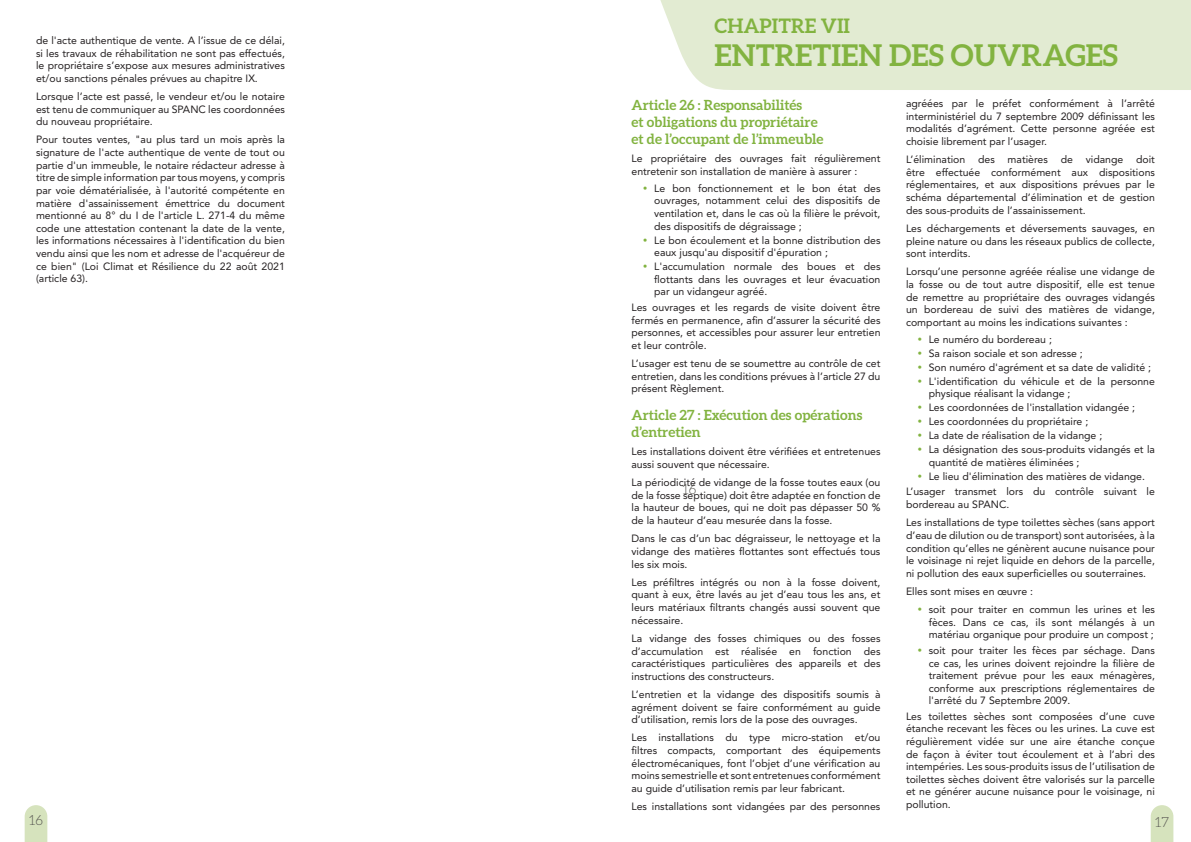
<style>
.page{position:relative;width:1191px;height:842px;background:#fff}
.page>*{position:absolute;margin:0;border:0;box-sizing:border-box;transform-origin:0 0}
.titres_chapitres_gauche{font:700 30px "Aleo";color:#82b340}
.chapitres_gauche{font:700 20px "Aleo";color:#82b340}
.articles{font:700 14px/16.8px "Aleo";color:#82b340}
.t1{font:300 14px "Aleo";color:#585752}
.TEXTE{font:10.5px/12.6px "Avenir LT Std";color:#231f20;text-align:justify}
</style>
<div class="page">
<div style="left:660px;top:0;width:531px;height:90px;background:#e2ebd2"></div>
<svg style="left:25px;top:805px;width:22px;height:37px"></svg>
<svg style="left:1150px;top:805px;width:23px;height:37px"></svg>
<p class="TEXTE" style="left:36px;top:34px;width:250px">de l'acte authentique de vente. A l’issue de ce délai, si les travaux de réhabilitation ne sont pas effectués, le propriétaire s’expose aux mesures administratives et/ou sanctions pénales prévues au chapitre IX.</p>
<p class="TEXTE" style="left:36px;top:90px;width:250px">Lorsque l’acte est passé, le vendeur et/ou le notaire est tenu de communiquer au SPANC les coordonnées du nouveau propriétaire.</p>
<p class="TEXTE" style="left:36px;top:134px;width:250px">Pour toutes ventes, "au plus tard un mois après la signature de l'acte authentique de vente de tout ou partie d'un immeuble, le notaire rédacteur adresse à titre de simple information par tous moyens, y compris par voie dématérialisée, à l'autorité compétente en matière d'assainissement émettrice du document mentionné au 8° du I de l'article L. 271-4 du même code une attestation contenant la date de la vente, les informations nécessaires à l'identification du bien vendu ainsi que les nom et adresse de l'acquéreur de ce bien" (Loi Climat et Résilience du 22 août 2021 (article 63).</p>
<p class="t1" style="left:29px;top:813px;width:15px">16</p>
<p class="chapitres_gauche" style="left:714px;top:14px;width:137px">CHAPITRE VII</p>
<p class="titres_chapitres_gauche" style="left:714px;top:38px;width:405px">ENTRETIEN DES OUVRAGES</p>
<p class="articles" style="left:631px;top:97px;width:193px">Article 26 : Responsabilités<br>et obligations du propriétaire et de l’occupant de l’immeuble</p>
<p class="TEXTE" style="left:631px;top:152px;width:250px">Le propriétaire des ouvrages fait régulièrement entretenir son installation de manière à assurer :</p>
<p class="TEXTE" style="left:654px;top:182px;width:228px">Le bon fonctionnement et le bon état des ouvrages, notamment celui des dispositifs de ventilation et, dans le cas où la filière le prévoit, des dispositifs de dégraissage ;</p>
<p class="TEXTE" style="left:654px;top:234px;width:228px">Le bon écoulement et la bonne distribution des eaux jusqu'au dispositif d'épuration ;</p>
<p class="TEXTE" style="left:654px;top:260px;width:228px">L'accumulation normale des boues et des flottants dans les ouvrages et leur évacuation par un vidangeur agréé.</p>
<p class="TEXTE" style="left:631px;top:301px;width:250px">Les ouvrages et les regards de visite doivent être fermés en permanence, afin d’assurer la sécurité des personnes, et accessibles pour assurer leur entretien et leur contrôle.</p>
<p class="TEXTE" style="left:631px;top:357px;width:250px">L’usager est tenu de se soumettre au contrôle de cet entretien, dans les conditions prévues à l’article 27 du présent Règlement.</p>
<p class="articles" style="left:631px;top:407px;width:232px">Article 27 : Exécution des opérations d’entretien</p>
<p class="TEXTE" style="left:631px;top:445px;width:250px">Les installations doivent être vérifiées et entretenues aussi souvent que nécessaire.</p>
<p class="TEXTE" style="left:631px;top:476px;width:250px">La périodicité de vidange de la fosse toutes eaux (ou de la fosse septique) doit être adaptée en fonction de la hauteur de boues, qui ne doit pas dépasser 50 % de la hauteur d’eau mesurée dans la fosse.</p>
<p class="TEXTE" style="left:631px;top:532px;width:250px">Dans le cas d’un bac dégraisseur, le nettoyage et la vidange des matières flottantes sont effectués tous les six mois.</p>
<p class="TEXTE" style="left:631px;top:576px;width:250px">Les préfiltres intégrés ou non à la fosse doivent, quant à eux, être lavés au jet d’eau tous les ans, et leurs matériaux filtrants changés aussi souvent que nécessaire.</p>
<p class="TEXTE" style="left:631px;top:632px;width:250px">La vidange des fosses chimiques ou des fosses d’accumulation est réalisée en fonction des caractéristiques particulières des appareils et des instructions des constructeurs.</p>
<p class="TEXTE" style="left:631px;top:688px;width:250px">L’entretien et la vidange des dispositifs soumis à agrément doivent se faire conformément au guide d’utilisation, remis lors de la pose des ouvrages.</p>
<p class="TEXTE" style="left:631px;top:732px;width:250px">Les installations du type micro-station et/ou filtres compacts, comportant des équipements électromécaniques, font l’objet d’une vérification au moins semestrielle et sont entretenues conformément au guide d’utilisation remis par leur fabricant.</p>
<p class="TEXTE" style="left:631px;top:800px;width:250px">Les installations sont vidangées par des personnes</p>
<p class="t1" style="left:682px;top:481px;width:15px">16</p>
<p class="TEXTE" style="left:906px;top:97px;width:250px">agréées par le préfet conformément à l’arrêté interministériel du 7 septembre 2009 définissant les modalités d’agrément. Cette personne agréée est choisie librement par l’usager.</p>
<p class="TEXTE" style="left:906px;top:153px;width:250px">L’élimination des matières de vidange doit être effectuée conformément aux dispositions réglementaires, et aux dispositions prévues par le schéma départemental d’élimination et de gestion des sous-produits de l’assainissement.</p>
<p class="TEXTE" style="left:906px;top:222px;width:250px">Les déchargements et déversements sauvages, en pleine nature ou dans les réseaux publics de collecte, sont interdits.</p>
<p class="TEXTE" style="left:906px;top:265px;width:250px">Lorsqu’une personne agréée réalise une vidange de la fosse ou de tout autre dispositif, elle est tenue de remettre au propriétaire des ouvrages vidangés un bordereau de suivi des matières de vidange, comportant au moins les indications suivantes :</p>
<p class="TEXTE" style="left:928px;top:333px;width:125px">Le numéro du bordereau ;</p>
<p class="TEXTE" style="left:928px;top:347px;width:156px">Sa raison sociale et son adresse ;</p>
<p class="TEXTE" style="left:928px;top:361px;width:224px">Son numéro d'agrément et sa date de validité ;</p>
<p class="TEXTE" style="left:928px;top:375px;width:228px">L'identification du véhicule et de la personne physique réalisant la vidange ;</p>
<p class="TEXTE" style="left:928px;top:401px;width:208px">Les coordonnées de l'installation vidangée ;</p>
<p class="TEXTE" style="left:928px;top:415px;width:161px">Les coordonnées du propriétaire ;</p>
<p class="TEXTE" style="left:928px;top:429px;width:175px">La date de réalisation de la vidange ;</p>
<p class="TEXTE" style="left:928px;top:443px;width:228px">La désignation des sous-produits vidangés et la quantité de matières éliminées ;</p>
<p class="TEXTE" style="left:928px;top:470px;width:218px">Le lieu d'élimination des matières de vidange.</p>
<p class="TEXTE" style="left:906px;top:486px;width:250px">L’usager transmet lors du contrôle suivant le bordereau au SPANC.</p>
<p class="TEXTE" style="left:906px;top:516px;width:250px">Les installations de type toilettes sèches (sans apport d’eau de dilution ou de transport) sont autorisées, à la condition qu’elles ne génèrent aucune nuisance pour le voisinage ni rejet liquide en dehors de la parcelle, ni pollution des eaux superficielles ou souterraines.</p>
<p class="TEXTE" style="left:906px;top:585px;width:129px">Elles sont mises en œuvre :</p>
<p class="TEXTE" style="left:928px;top:603px;width:228px">soit pour traiter en commun les urines et les fèces. Dans ce cas, ils sont mélangés à un matériau organique pour produire un compost ;</p>
<p class="TEXTE" style="left:928px;top:644px;width:228px">soit pour traiter les fèces par séchage. Dans ce cas, les urines doivent rejoindre la filière de traitement prévue pour les eaux ménagères, conforme aux prescriptions réglementaires de l'arrêté du 7 Septembre 2009.</p>
<p class="TEXTE" style="left:906px;top:710px;width:250px">Les toilettes sèches sont composées d’une cuve étanche recevant les fèces ou les urines. La cuve est régulièrement vidée sur une aire étanche conçue de façon à éviter tout écoulement et à l’abri des intempéries. Les sous-produits issus de l’utilisation de toilettes sèches doivent être valorisés sur la parcelle et ne générer aucune nuisance pour le voisinage, ni pollution.</p>
<p class="t1" style="left:1155px;top:814px;width:16px">17</p>
</div>
